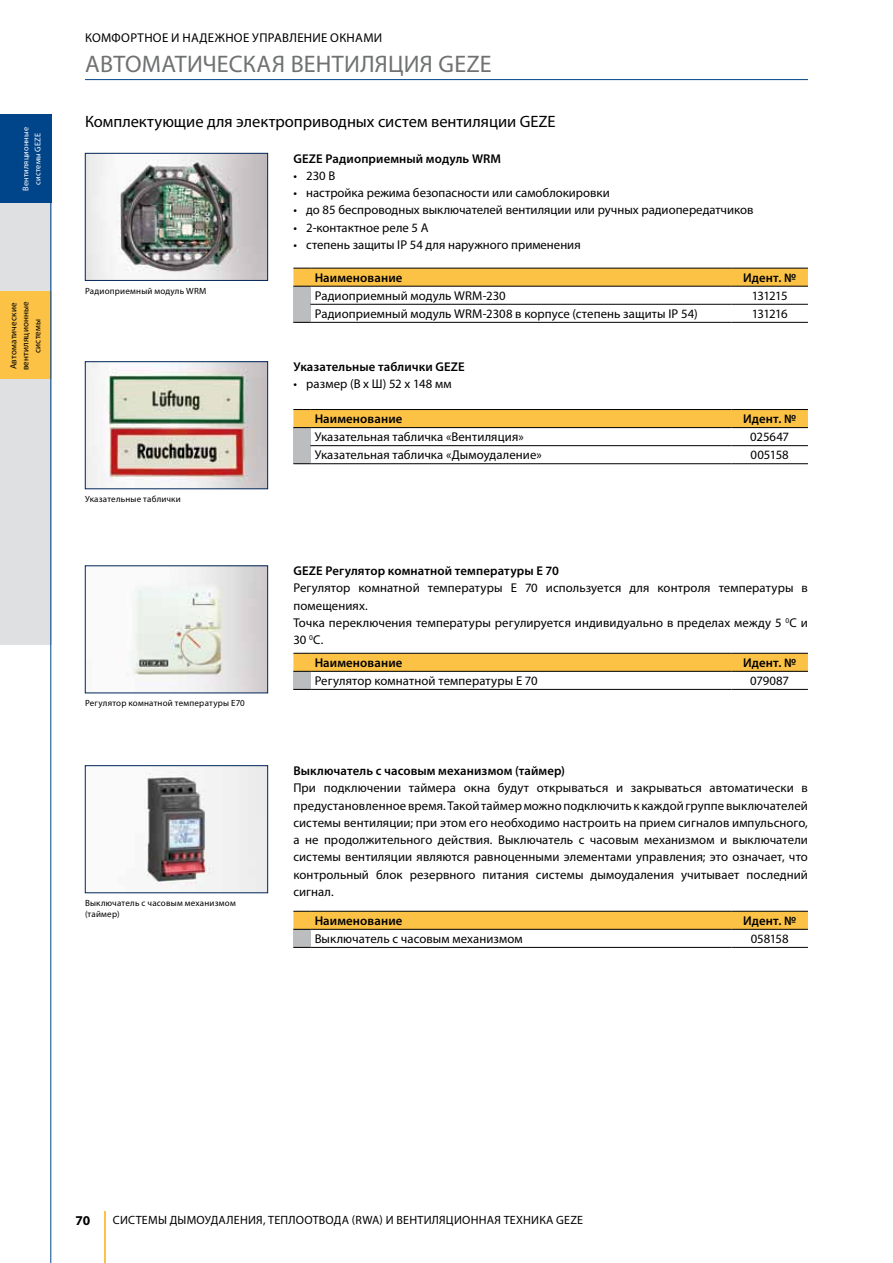
<style>
.page{position:relative;width:893px;height:1263px;background:#fff}
.page>*{position:absolute;margin:0;border:0;box-sizing:border-box;transform-origin:0 0}
.t1{font:24px "Myriad Pro";letter-spacing:.01em;color:#707172}
.t2{font:16.5px "Myriad Pro";color:#000}
.t3{font:700 13.5px "Myriad Pro";color:#000}
.t4{font:12.75px/17.2px "Myriad Pro";letter-spacing:.005em;color:#000}
.t5{font:600 12.75px "Myriad Pro";letter-spacing:.01em;color:#000}
.t6{font:12px "Myriad Pro";letter-spacing:.02em;color:#000}
.t7{font:9px/12px "Myriad Pro";letter-spacing:.02em;color:#000;text-align:center}
.t8{font:8.25px/12px "Myriad Pro";letter-spacing:.02em;color:#fff;text-align:center}
</style>
<div class="page">
<hr style="left:85px;top:79px;width:723px;height:1px;background:#004489">
<hr style="left:104px;top:1212px;width:2px;height:51px;background:#fbc246">
<div style="left:0;top:115px;width:51px;height:88px;background:#004489"></div>
<div style="left:0;top:203px;width:51px;height:88px;background:#dfe0e1"></div>
<div style="left:0;top:291px;width:51px;height:88px;background:#fbc246"></div>
<div style="left:0;top:379px;width:51px;height:89px;background:#dfe0e1"></div>
<div style="left:0;top:468px;width:51px;height:88px;background:#dfe0e1"></div>
<div style="left:0;top:556px;width:51px;height:88px;background:#dfe0e1"></div>
<hr style="left:51px;top:202px;width:1px;height:1061px;background:#004489">
<img style="left:87px;top:155px;width:179px;height:124px">
<div style="left:85px;top:153px;width:183px;height:128px;border:1px solid #002559"></div>
<img style="left:127px;top:568px;width:139px;height:123px">
<div style="left:85px;top:566px;width:183px;height:127px;border:1px solid #002559"></div>
<img style="left:144px;top:767px;width:122px;height:124px">
<div style="left:85px;top:765px;width:183px;height:128px;border:1px solid #002559"></div>
<img style="left:87px;top:363px;width:179px;height:124px">
<div style="left:85px;top:361px;width:183px;height:128px;border:1px solid #002559"></div>
<div style="left:293px;top:286px;width:17px;height:36px;background:#bbbdbe"></div>
<svg style="left:293px;top:268px;width:515px;height:19px;background:#edb742"></svg>
<hr style="left:310px;top:286px;width:421px;height:1px;background:#000">
<hr style="left:731px;top:286px;width:77px;height:1px;background:#000">
<hr style="left:310px;top:304px;width:421px;height:1px;background:#000">
<hr style="left:731px;top:304px;width:77px;height:1px;background:#000">
<svg style="left:293px;top:322px;width:17px;height:1px"></svg>
<hr style="left:310px;top:322px;width:421px;height:1px;background:#000">
<hr style="left:731px;top:322px;width:77px;height:1px;background:#000">
<div style="left:293px;top:671px;width:17px;height:18px;background:#bbbdbe"></div>
<svg style="left:293px;top:653px;width:515px;height:19px;background:#edb743"></svg>
<hr style="left:310px;top:671px;width:421px;height:1px;background:#000">
<hr style="left:731px;top:671px;width:77px;height:1px;background:#000">
<svg style="left:293px;top:689px;width:17px;height:1px"></svg>
<hr style="left:310px;top:689px;width:421px;height:1px;background:#000">
<hr style="left:731px;top:689px;width:77px;height:1px;background:#000">
<div style="left:293px;top:929px;width:17px;height:18px;background:#bbbdbe"></div>
<svg style="left:293px;top:911px;width:515px;height:19px;background:#edb743"></svg>
<hr style="left:310px;top:929px;width:421px;height:1px;background:#000">
<hr style="left:731px;top:929px;width:77px;height:1px;background:#000">
<svg style="left:293px;top:947px;width:17px;height:1px"></svg>
<hr style="left:310px;top:947px;width:421px;height:1px;background:#000">
<hr style="left:731px;top:947px;width:77px;height:1px;background:#000">
<div style="left:293px;top:428px;width:17px;height:36px;background:#bbbdbe"></div>
<div style="left:293px;top:409px;width:515px;height:19px;background:#fbc246"></div>
<hr style="left:310px;top:427px;width:421px;height:1px;background:#000">
<hr style="left:731px;top:427px;width:77px;height:1px;background:#000">
<hr style="left:310px;top:445px;width:421px;height:1px;background:#000">
<hr style="left:731px;top:445px;width:77px;height:1px;background:#000">
<svg style="left:293px;top:463px;width:17px;height:1px"></svg>
<hr style="left:310px;top:463px;width:421px;height:1px;background:#000">
<hr style="left:731px;top:463px;width:77px;height:1px;background:#000">
<p class="t8" style="left:19px;top:191px;width:65px;rotate:-90deg">Вентиляционные системы GEZE</p>
<p class="t7" style="left:7px;top:370px;width:71px;rotate:-90deg">Автоматические вентиляционные системы</p>
<p class="t4" style="left:85px;top:29px;width:299px">Комфортное и надежное управление окнами</p>
<h1 class="t1" style="left:85px;top:49px;width:408px">Автоматическая вентиляция GEZE</h1>
<p class="t2" style="left:85px;top:111px;width:472px">Комплектующие для электроприводных систем вентиляции GEZE</p>
<p class="t5" style="left:293px;top:150px;width:209px">GEZE Радиоприемный модуль WRM</p>
<p class="t4" style="left:293px;top:167px;width:43px">• 230 В</p>
<p class="t4" style="left:293px;top:184px;width:318px">• настройка режима безопасности или самоблокировки</p>
<p class="t4" style="left:293px;top:201px;width:462px">• до 85 беспроводных выключателей вентиляции или ручных радиопередатчиков</p>
<p class="t4" style="left:293px;top:219px;width:137px">• 2-контактное реле 5 А</p>
<p class="t4" style="left:293px;top:236px;width:289px">• степень защиты IP 54 для наружного применения</p>
<p class="t5" style="left:315px;top:270px;width:89px">Наименование</p>
<p class="t5" style="left:743px;top:270px;width:54px">Идент. №</p>
<p class="t4" style="left:315px;top:287px;width:193px">Радиоприемный модуль WRM-230</p>
<p class="t4" style="left:752px;top:287px;width:37px">131215</p>
<p class="t4" style="left:315px;top:305px;width:384px">Радиоприемный модуль WRM-2308 в корпусе (степень защиты IP 54)</p>
<p class="t4" style="left:752px;top:305px;width:37px">131216</p>
<p class="t7" style="left:85px;top:284px;width:123px">Радиоприемный модуль WRM</p>
<p class="t7" style="left:85px;top:493px;width:97px">Указательные таблички</p>
<p class="t7" style="left:85px;top:697px;width:161px">Регулятор комнатной температуры E70</p>
<p class="t7" style="left:85px;top:897px;width:152px;line-height:11.2px;text-align:left">Выключатель с часовым механизмом (таймер)</p>
<p class="t5" style="left:293px;top:359px;width:173px">Указательные таблички GEZE</p>
<p class="t4" style="left:293px;top:375px;width:160px">• размер (В х Ш) 52 х 148 мм</p>
<p class="t5" style="left:315px;top:411px;width:89px">Наименование</p>
<p class="t5" style="left:743px;top:411px;width:54px">Идент. №</p>
<p class="t4" style="left:315px;top:428px;width:211px">Указательная табличка «Вентиляция»</p>
<p class="t4" style="left:750px;top:428px;width:40px">025647</p>
<p class="t4" style="left:315px;top:446px;width:229px">Указательная табличка «Дымоудаление»</p>
<p class="t4" style="left:750px;top:446px;width:40px">005158</p>
<p class="t5" style="left:293px;top:563px;width:267px">GEZE Регулятор комнатной температуры E 70</p>
<p class="t4" style="left:293px;top:579px;width:516px">Регулятор комнатной температуры E 70 используется для контроля температуры в помещениях.<br>Точка переключения температуры регулируется индивидуально в пределах между 5 <sup>0</sup>C и 30 <sup>0</sup>C.</p>
<p class="t5" style="left:315px;top:655px;width:89px">Наименование</p>
<p class="t5" style="left:743px;top:655px;width:54px">Идент. №</p>
<p class="t4" style="left:315px;top:672px;width:225px">Регулятор комнатной температуры E 70</p>
<p class="t4" style="left:750px;top:672px;width:41px">079087</p>
<p class="t5" style="left:293px;top:763px;width:273px">Выключатель с часовым механизмом (таймер)</p>
<p class="t4" style="left:293px;top:779px;width:516px;text-align:justify">При подключении таймера окна будут открываться и закрываться автоматически в предустановленное время. Такой таймер можно подключить к каждой группе выключателей системы вентиляции; при этом его необходимо настроить на прием сигналов импульсного, а не продолжительного действия. Выключатель с часовым механизмом и выключатели системы вентиляции являются равноценными элементами управления; это означает, что контрольный блок резервного питания системы дымоудаления учитывает последний сигнал.</p>
<p class="t5" style="left:315px;top:913px;width:89px">Наименование</p>
<p class="t5" style="left:743px;top:913px;width:54px">Идент. №</p>
<p class="t4" style="left:315px;top:930px;width:210px">Выключатель с часовым механизмом</p>
<p class="t4" style="left:751px;top:930px;width:39px">058158</p>
<p class="t3" style="left:75px;top:1212px;width:16px">70</p>
<p class="t6" style="left:113px;top:1213px;width:472px">Системы дымоудаления, теплоотвода (RWA) и вентиляционная техника GEZE</p>
</div>
